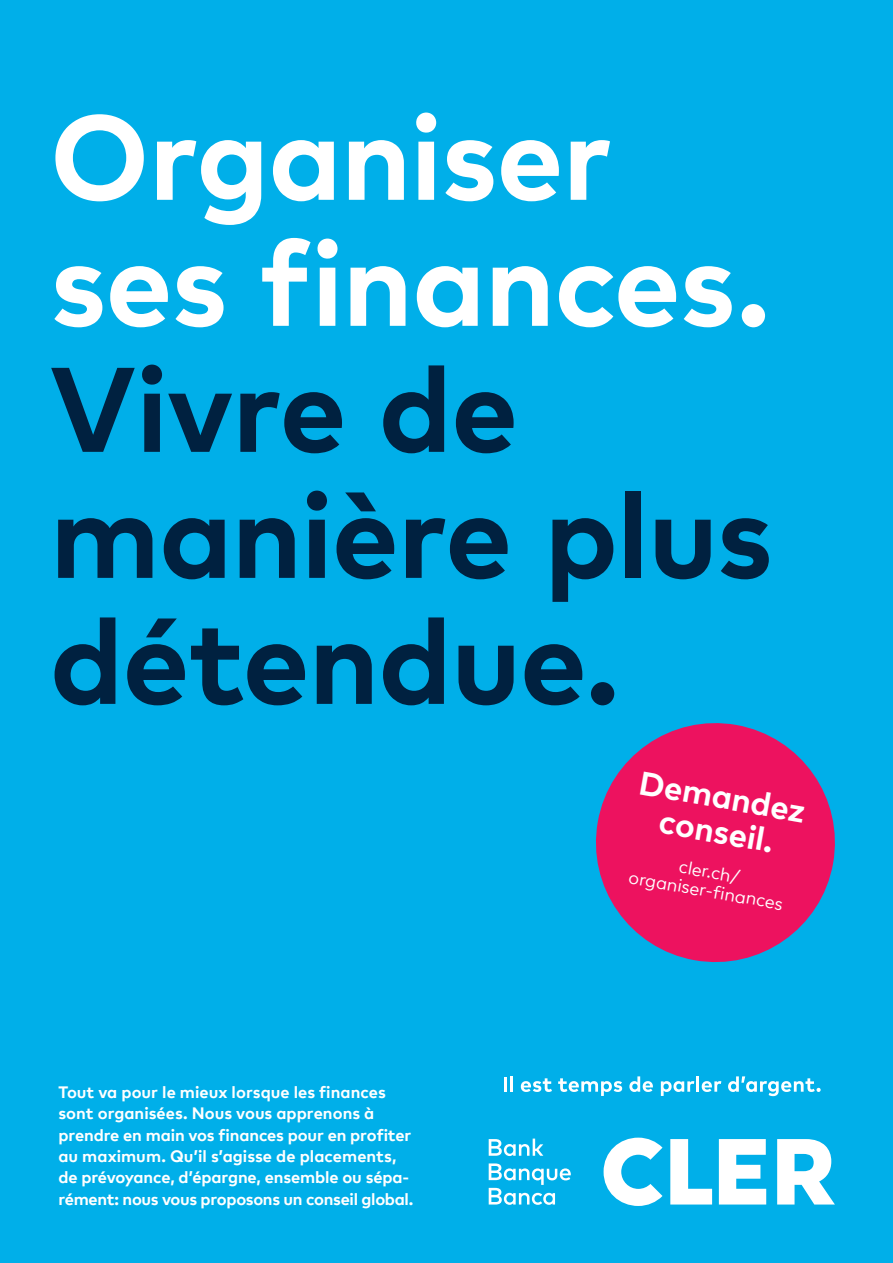
<style>
.page{position:relative;width:893px;height:1263px;background:#00afe9}
.page>*{position:absolute;margin:0;border:0;box-sizing:border-box;transform-origin:0 0}
.t1{font:700 120px/126px "Cler Mark Text";letter-spacing:-.01em;color:#002140}
.t2{font:700 120px/126px "Cler Mark Text";letter-spacing:-.01em;color:#fff}
.t3{font:700 33px/34.7px "Cler Mark Text";color:#fff;text-align:center}
.t4{font:18px/18.9px "Cler Mark Text";color:#fff;text-align:center}
.t5{font:700 16.5px/21.5px "Cler Mark Text";letter-spacing:-.005em;color:#fff}
</style>
<div class="page">
<svg style="left:489px;top:1163px;width:82px;height:42px"></svg>
<svg style="left:489px;top:1138px;width:54px;height:18px"></svg>
<svg style="left:604px;top:1137px;width:231px;height:69px"></svg>
<hr style="left:504px;top:1077px;width:3px;height:15px;background:#fff">
<hr style="left:510px;top:1076px;width:3px;height:16px;background:#fff">
<svg style="left:521px;top:1078px;width:31px;height:14px"></svg>
<svg style="left:558px;top:1078px;width:64px;height:18px"></svg>
<svg style="left:629px;top:1076px;width:24px;height:16px"></svg>
<svg style="left:661px;top:1081px;width:33px;height:15px"></svg>
<hr style="left:696px;top:1076px;width:3px;height:16px;background:#fff">
<svg style="left:702px;top:1081px;width:19px;height:11px"></svg>
<svg style="left:728px;top:1076px;width:93px;height:20px"></svg>
<svg style="left:596px;top:723px;width:239px;height:240px;fill:#ed125f"></svg>
<h1 class="t2" style="left:50px;top:84px;width:722px">Organiser ses finances.</h1>
<h1 class="t1" style="left:50px;top:336px;width:724px">Vivre de manière plus détendue.</h1>
<p class="t5" style="left:58px;top:1080px;width:357px">Tout va pour le mieux lorsque les finances sont organisées. Nous vous apprenons à prendre en main vos finances pour en profiter au maximum. Qu’il s’agisse de placements, de prévoyance, d’épargne, ensemble ou sépa&shy;rément: nous vous proposons un conseil global.</p>
<h2 class="t3" style="left:643px;top:762px;width:170px;rotate:10deg">Demandez conseil.</h2>
<p class="t4" style="left:634px;top:847px;width:158px;rotate:10deg">cler.ch/ organiser-finances</p>
</div>
